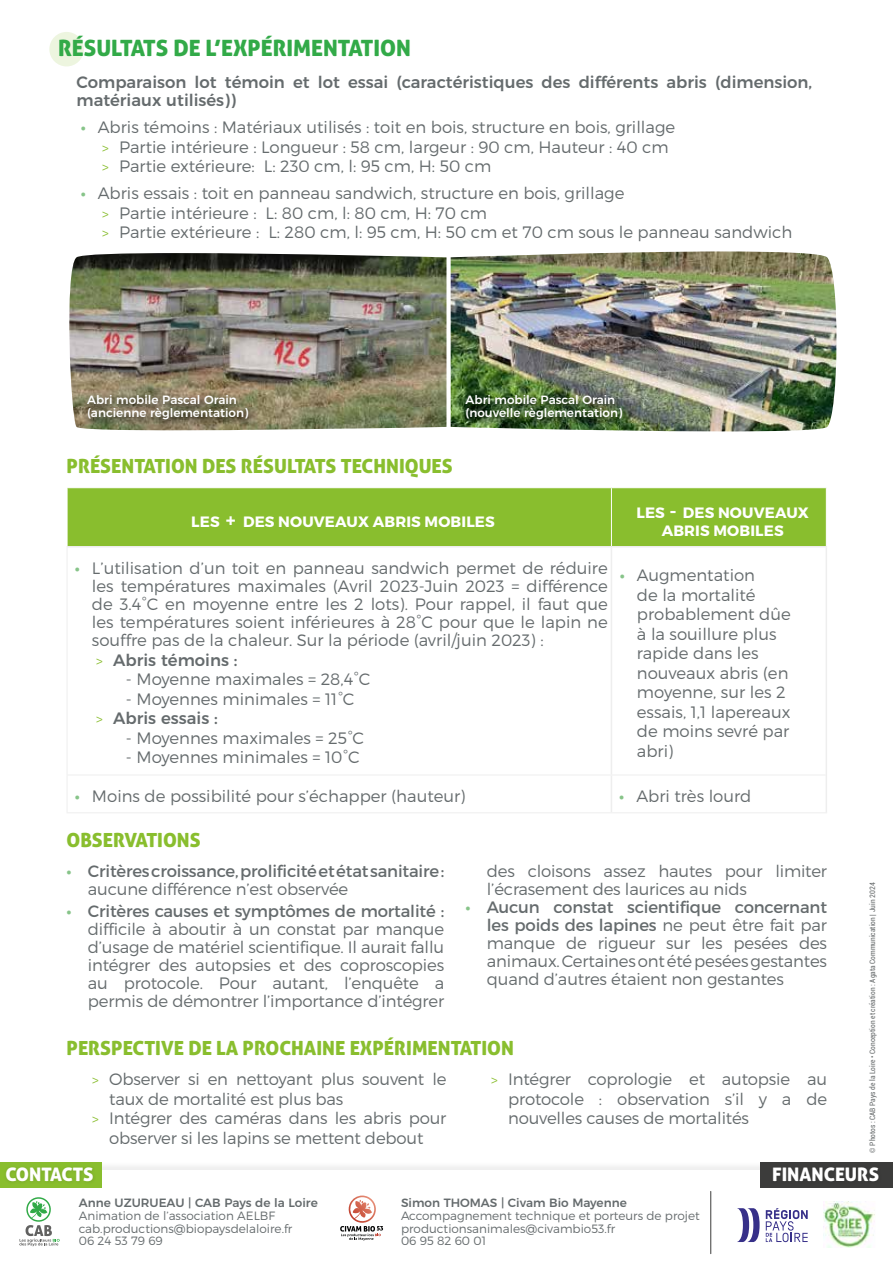
<style>
.page{position:relative;width:893px;height:1263px;background:#fff}
.page>*{position:absolute;margin:0;border:0;box-sizing:border-box;transform-origin:0 0}
.t1{font:22.5px "Aller Display";color:#32aa48}
.t2{font:19.5px "Aller Display";color:#89be2e}
.t3{font:18.6px "Aller Display";color:#fff}
.t4{font:300 16.5px/19.5px "Montserrat";color:#656b6d}
.t5{font:500 16.5px/18px "Montserrat";color:#656b6d}
.t6{font:16.5px/18px "Montserrat";letter-spacing:-.01em;color:#656b6d}
.t7{font:700 15px/18px "Montserrat";letter-spacing:.01em;color:#fff;text-align:center}
.t8{font:300 12px/12.8px "Montserrat";color:#656b6d}
.t9{font:500 12px/13.5px "Montserrat";color:#fff}
.t10{font:500 12px "Montserrat";color:#656b6d}
.t11{font:condensed 7.5px "Roboto";color:#686c6d}
.s1{font-weight:600;color:#87c489}
.s2{font-size:13.5px;color:#89be2e}
.s3{font-size:19.5px}
.s4{font-weight:300;font-size:13.5px;color:#89be2e}
.s5{font-weight:500}
.s6{font-weight:300}
.s7{font-weight:400}
</style>
<div class="page">
<div style="left:49px;top:32px;width:35px;height:34px;background:#edf5df;border-radius:50%"></div>
<div style="left:68px;top:488px;width:758px;height:58px;background:#89be2e"></div>
<hr style="left:611px;top:488px;width:1px;height:58px;background:#fff">
<hr style="left:67px;top:546px;width:544px;height:1px;background:#eee">
<hr style="left:611px;top:546px;width:216px;height:1px;background:#eee">
<hr style="left:611px;top:547px;width:1px;height:227px;background:#eee">
<hr style="left:826px;top:547px;width:1px;height:228px;background:#eee">
<hr style="left:611px;top:775px;width:1px;height:37px;background:#eee">
<hr style="left:826px;top:775px;width:1px;height:37px;background:#eee">
<hr style="left:67px;top:547px;width:1px;height:227px;background:#eee">
<hr style="left:67px;top:774px;width:544px;height:1px;background:#eee">
<hr style="left:67px;top:775px;width:1px;height:37px;background:#eee">
<hr style="left:611px;top:774px;width:215px;height:1px;background:#eee">
<hr style="left:67px;top:812px;width:544px;height:1px;background:#eee">
<hr style="left:611px;top:812px;width:216px;height:1px;background:#eee">
<img style="left:69px;top:253px;width:377px;height:178px">
<img style="left:451px;top:251px;width:386px;height:181px">
<div style="left:83px;top:390px;width:176px;height:40px;background:#000;opacity:.93"></div>
<div style="left:461px;top:390px;width:172px;height:40px;background:#000;opacity:.93"></div>
<div style="left:0;top:1161px;width:893px;height:102px;background:#f4f4f4"></div>
<div style="left:0;top:1170px;width:893px;height:93px;background:#fff"></div>
<svg style="left:19px;top:1197px;width:41px;height:49px"></svg>
<svg style="left:340px;top:1195px;width:43px;height:45px"></svg>
<div style="left:0;top:1162px;width:101px;height:25px;background:#89be2e"></div>
<div style="left:761px;top:1162px;width:132px;height:25px;background:#3c3c3b"></div>
<div style="left:3px;top:1164px;width:94px;height:21px;background:#82b52b"></div>
<div style="left:771px;top:1164px;width:111px;height:21px;background:#383837"></div>
<svg style="left:737px;top:1208px;width:23px;height:34px"></svg>
<svg style="left:766px;top:1208px;width:42px;height:34px"></svg>
<hr style="left:710px;top:1191px;width:1px;height:63px;background:#3c3c3b">
<img style="left:823px;top:1202px;width:52px;height:46px">
<h1 class="t1" style="left:58px;top:33px;width:354px">RÉSULTATS DE L’EXPÉRIMENTATION</h1>
<p class="t5" style="left:77px;top:72px;width:737px">Comparaison lot témoin et lot essai (caractéristiques des différents abris (dimension, matériaux utilisés))</p>
<p class="t4" style="left:102px;top:118px;width:575px;text-indent:-21px"><span class="s1">•</span> Abris témoins : Matériaux utilisés : toit en bois, structure en bois, grillage <span class="s2">&gt;</span> Partie intérieure : Longueur : 58 cm, largeur : 90 cm, Hauteur : 40 cm <span class="s2">&gt;</span> Partie extérieure: L: 230 cm, l: 95 cm, H: 50 cm</p>
<p class="t4" style="left:102px;top:184px;width:692px;text-indent:-21px"><span class="s1">•</span> Abris essais : toit en panneau sandwich, structure en bois, grillage<br><span class="s2">&gt;</span> Partie intérieure : L: 80 cm, l: 80 cm, H: 70 cm<br><span class="s2">&gt;</span> Partie extérieure : L: 280 cm, l: 95 cm, H: 50 cm et 70 cm sous le panneau sandwich</p>
<p class="t9" style="left:87px;top:392px;width:163px">Abri mobile Pascal Orain (ancienne règlementation)</p>
<p class="t9" style="left:465px;top:392px;width:158px">Abri mobile Pascal Orain (nouvelle règlementation)</p>
<p class="t2" style="left:67px;top:454px;width:388px">PRÉSENTATION DES RÉSULTATS TECHNIQUES</p>
<p class="t7" style="left:191px;top:513px;width:305px">LES <span class="s3">+</span> DES NOUVEAUX ABRIS MOBILES</p>
<p class="t7" style="left:636px;top:504px;width:174px">LES <span class="s3">-</span> DES NOUVEAUX<br>ABRIS MOBILES</p>
<p class="t4" style="left:92px;top:559px;width:517px;line-height:18px;text-align:justify;text-indent:-17px"><span class="s1">•</span> L’utilisation d’un toit en panneau sandwich permet de réduire les températures maximales (Avril 2023-Juin 2023 = différence de 3.4°C en moyenne entre les 2 lots). Pour rappel, il faut que les températures soient inférieures à 28°C pour que le lapin ne souffre pas de la chaleur. Sur la période (avril/juin 2023) :</p>
<p class="t5" style="left:96px;top:650px;width:143px"><span class="s4">&gt;</span> Abris témoins :</p>
<p class="t4" style="left:126px;top:669px;width:246px">- Moyenne maximales = 28,4°C</p>
<p class="t4" style="left:96px;top:689px;width:260px;text-indent:30px">- Moyennes minimales = 11°C <span class="s2">&gt;</span> <span class="s5">Abris essais :</span></p>
<p class="t4" style="left:126px;top:728px;width:240px">- Moyennes maximales = 25°C</p>
<p class="t4" style="left:126px;top:747px;width:235px">- Moyennes minimales = 10°C</p>
<p class="t4" style="left:637px;top:565px;width:155px;text-indent:-17px"><span class="s1">•</span> Augmentation<br>de la mortalité probablement dûe à la souillure plus rapide dans les nouveaux abris (en moyenne, sur les 2 essais, 1,1 lapereaux de moins sevré par abri)</p>
<p class="t4" style="left:75px;top:786px;width:392px"><span class="s1">•</span> Moins de possibilité pour s’échapper (hauteur)</p>
<p class="t4" style="left:619px;top:786px;width:134px"><span class="s1">•</span> Abri très lourd</p>
<p class="t2" style="left:67px;top:827px;width:136px">OBSERVATIONS</p>
<p class="t6" style="left:88px;top:862px;width:358px;text-indent:-21px"><span class="s1">•</span> Critères croissance, prolificité et état sanitaire : <span class="s6">aucune différence n’est observée</span></p>
<p class="t4" style="left:88px;top:902px;width:358px;line-height:18px;text-align:justify;text-indent:-21px"><span class="s1">•</span> <span class="s7">Critères causes et symptômes de mortalité : </span>difficile à aboutir à un constat par manque d’usage de matériel scientifique. Il aurait fallu intégrer des autopsies et des coproscopies au protocole. Pour autant, l’enquête a permis de démontrer l’importance d’intégrer</p>
<p class="t4" style="left:487px;top:862px;width:342px;line-height:18px">des cloisons assez hautes pour limiter l’écrasement des laurices au nids</p>
<p class="t4" style="left:487px;top:898px;width:342px;line-height:18px;text-align:justify;text-indent:-21px"><span class="s1">•</span> <span class="s7">Aucun constat scientifique concernant les poids des lapines</span> ne peut être fait par manque de rigueur sur les pesées des animaux. Certaines ont été pesées gestantes quand d’autres étaient non gestantes</p>
<p class="t2" style="left:67px;top:1036px;width:449px">PERSPECTIVE DE LA PROCHAINE EXPÉRIMENTATION</p>
<p class="t4" style="left:92px;top:1069px;width:356px"><span class="s2">&gt;</span> Observer si en nettoyant plus souvent le</p>
<p class="t4" style="left:109px;top:1089px;width:236px">taux de mortalité est plus bas</p>
<p class="t4" style="left:92px;top:1108px;width:356px"><span class="s2">&gt;</span> Intégrer des caméras dans les abris pour</p>
<p class="t4" style="left:109px;top:1128px;width:316px">observer si les lapins se mettent debout</p>
<p class="t4" style="left:508px;top:1069px;width:321px;text-align:justify;text-indent:-17px"><span class="s2">&gt;</span> Intégrer coprologie et autopsie au protocole : observation s’il y a de nouvelles causes de mortalités</p>
<p class="t11" style="left:867px;top:1152px;width:272px;rotate:-90deg">© Photos : CAB Pays de la Loire • Conception et création : Agata Communication | Juin 2024</p>
<p class="t3" style="left:5px;top:1162px;width:90px">CONTACTS</p>
<p class="t3" style="left:772px;top:1162px;width:108px">FINANCEURS</p>
<p class="t10" style="left:79px;top:1193px;width:240px">Anne UZURUEAU | CAB Pays de la Loire</p>
<p class="t8" style="left:79px;top:1209px;width:215px">Animation de l’association AELBF cab.productions@biopaysdelaloire.fr<br>06 24 53 79 69</p>
<p class="t10" style="left:401px;top:1193px;width:227px">Simon THOMAS | Civam Bio Mayenne</p>
<p class="t8" style="left:401px;top:1209px;width:300px">Accompagnement technique et porteurs de projet productionsanimales@civambio53.fr<br>06 95 82 60 01</p>
</div>
